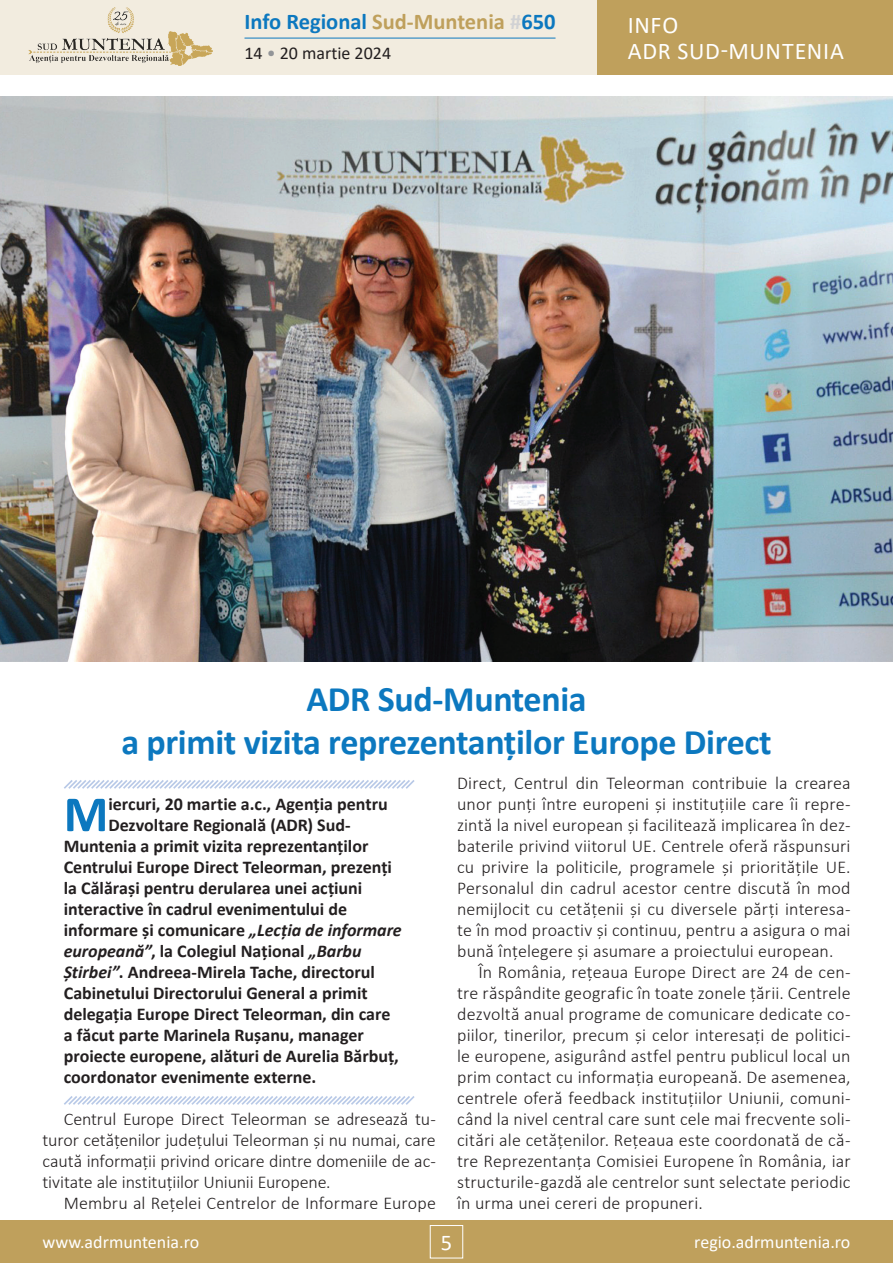
<style>
.page{position:relative;width:893px;height:1263px;background:#fff}
.page>*{position:absolute;margin:0;border:0;box-sizing:border-box;transform-origin:0 0}
.t1{font:700 51.15px "Calibri";color:#0c78bf}
.t2{font:700 36px/43.2px "Calibri";letter-spacing:-.01em;color:#0c78bf;text-align:center}
.t3{font:24px/25.5px "Calibri";letter-spacing:.03em;color:#fff}
.t4{font:700 22.5px "Calibri";color:#0c78bf}
.t5{font:22.5px "Calibri";color:#fff}
.t6{font:300 18px/21px "Calibri";letter-spacing:.005em;color:#231f20;text-align:justify}
.t7{font:700 18px "Calibri";color:#231f20}
.t8{font:18px "Calibri";color:#fff}
.t9{font:18px "Calibri";color:#231f20}
.s1{color:#bfa05c}
.s2{color:#d1d2d4}
.s3{color:#939598}
.s4{font-style:italic}
</style>
<div class="page">
<div style="left:0;top:1220px;width:893px;height:43px;background:#bfa05c"></div>
<div style="left:430px;top:1225px;width:33px;height:33px;border:1px solid #fff"></div>
<div style="left:0;top:0;width:893px;height:75px;background:#f2ecdf"></div>
<div style="left:597px;top:0;width:296px;height:75px;background:#bfa05c"></div>
<hr style="left:244px;top:38px;width:311px;height:1px;background:#0c78bf">
<img style="left:28px;top:7px;width:185px;height:59px">
<svg style="left:64px;top:780px;width:351px;height:9px"></svg>
<svg style="left:64px;top:1096px;width:351px;height:9px"></svg>
<img style="left:0;top:96px;width:893px;height:566px">
<p class="t4" style="left:244px;top:6px;width:313px">Info Regional <span class="s1">Sud-Muntenia</span> <span class="s2">#</span>650</p>
<p class="t9" style="left:244px;top:41px;width:148px">14 <span class="s3">•</span> 20 martie 2024</p>
<h3 class="t3" style="left:628px;top:12px;width:218px">INFO<br>ADR SUD-MUNTENIA</h3>
<h2 class="t2" style="left:121px;top:677px;width:652px">ADR Sud-Muntenia<br>a primit vizita reprezentanţilor Europe Direct</h2>
<h1 class="t1" style="left:64px;top:778px;width:46px">M</h1>
<p class="t7" style="left:108px;top:791px;width:281px">iercuri, 20 martie a.c., Agenţia pentru</p>
<p class="t7" style="left:108px;top:812px;width:244px">Dezvoltare Regională (ADR) Sud-</p>
<p class="t7" style="left:64px;top:833px;width:306px">Muntenia a primit vizita reprezentanţilor</p>
<p class="t7" style="left:64px;top:854px;width:330px">Centrului Europe Direct Teleorman, prezenţi</p>
<p class="t7" style="left:64px;top:875px;width:300px">la Călăraşi pentru derularea unei acţiuni</p>
<p class="t7" style="left:64px;top:896px;width:285px">interactive în cadrul evenimentului de</p>
<p class="t7" style="left:64px;top:917px;width:340px">informare şi comunicare <span class="s4">„Lecția de informare</span></p>
<p class="t7" style="left:64px;top:938px;width:299px"><span class="s4">europeană”</span>, la Colegiul Național <span class="s4">„Barbu</span></p>
<p class="t7" style="left:64px;top:959px;width:313px"><span class="s4">Știrbei”</span>. Andreea-Mirela Tache, directorul</p>
<p class="t7" style="left:64px;top:980px;width:306px">Cabinetului Directorului General a primit</p>
<p class="t7" style="left:64px;top:1001px;width:328px">delegaţia Europe Direct Teleorman, din care</p>
<p class="t7" style="left:64px;top:1022px;width:302px">a făcut parte Marinela Ruşanu, manager</p>
<p class="t7" style="left:64px;top:1043px;width:337px">proiecte europene, alături de Aurelia Bărbuţ,</p>
<p class="t7" style="left:64px;top:1064px;width:254px">coordonator evenimente externe.</p>
<p class="t6" style="left:42px;top:1108px;width:395px;text-indent:21px">Centrul Europe Direct Teleorman se adresează tu&shy;turor cetăţenilor judeţului Teleorman şi nu numai, care caută informaţii privind oricare dintre domeniile de ac&shy;tivitate ale instituţiilor Uniunii Europene.</p>
<p class="t6" style="left:64px;top:1192px;width:374px">Membru al Reţelei Centrelor de Informare Europe</p>
<p class="t6" style="left:457px;top:772px;width:395px">Direct, Centrul din Teleorman contribuie la crearea</p>
<p class="t6" style="left:457px;top:793px;width:395px">unor punți între europeni și instituțiile care îi repre-</p>
<p class="t6" style="left:457px;top:814px;width:395px">zintă la nivel european și facilitează implicarea în dez-</p>
<p class="t6" style="left:457px;top:835px;width:395px">baterile privind viitorul UE. Centrele oferă răspunsuri</p>
<p class="t6" style="left:457px;top:856px;width:395px">cu privire la politicile, programele și prioritățile UE.</p>
<p class="t6" style="left:457px;top:877px;width:395px">Personalul din cadrul acestor centre discută în mod</p>
<p class="t6" style="left:457px;top:898px;width:395px">nemijlocit cu cetățenii și cu diversele părți interesa-</p>
<p class="t6" style="left:457px;top:919px;width:395px">te în mod proactiv și continuu, pentru a asigura o mai</p>
<p class="t6" style="left:457px;top:941px;width:378px">bună înțelegere și asumare a proiectului european.</p>
<p class="t6" style="left:478px;top:962px;width:374px">În România, reţeaua Europe Direct are 24 de cen-</p>
<p class="t6" style="left:457px;top:983px;width:395px">tre răspândite geografic în toate zonele ţării. Centrele</p>
<p class="t6" style="left:457px;top:1004px;width:395px">dezvoltă anual programe de comunicare dedicate co-</p>
<p class="t6" style="left:457px;top:1025px;width:395px">piilor, tinerilor, precum şi celor interesaţi de politici-</p>
<p class="t6" style="left:457px;top:1046px;width:395px">le europene, asigurând astfel pentru publicul local un</p>
<p class="t6" style="left:457px;top:1067px;width:395px">prim contact cu informaţia europeană. De asemenea,</p>
<p class="t6" style="left:457px;top:1088px;width:395px">centrele oferă feedback instituţiilor Uniunii, comuni-</p>
<p class="t6" style="left:457px;top:1109px;width:395px">când la nivel central care sunt cele mai frecvente soli-</p>
<p class="t6" style="left:457px;top:1130px;width:395px">citări ale cetăţenilor. Reţeaua este coordonată de că-</p>
<p class="t6" style="left:457px;top:1151px;width:395px">tre Reprezentanţa Comisiei Europene în România, iar</p>
<p class="t6" style="left:457px;top:1172px;width:395px">structurile-gazdă ale centrelor sunt selectate periodic</p>
<p class="t6" style="left:457px;top:1193px;width:247px">în urma unei cereri de propuneri.</p>
<p class="t8" style="left:43px;top:1230px;width:158px">www.adrmuntenia.ro</p>
<p class="t5" style="left:441px;top:1226px;width:13px">5</p>
<p class="t8" style="left:694px;top:1230px;width:158px">regio.adrmuntenia.ro</p>
</div>
